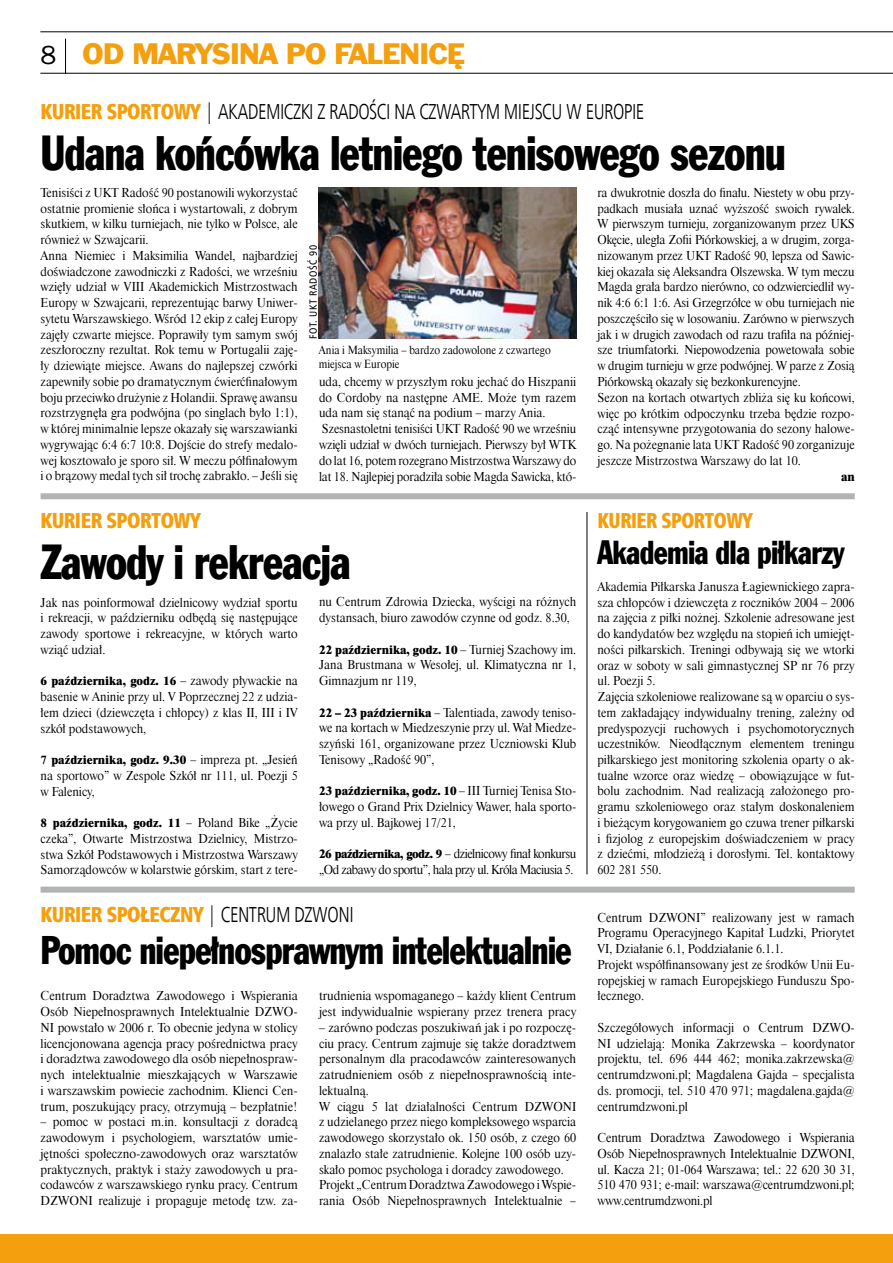
<style>
.page{position:relative;width:893px;height:1263px;background:#fff}
.page>*{position:absolute;margin:0;border:0;box-sizing:border-box;transform-origin:0 0}
.t1{font:48px "Frank Goth Cn EU";letter-spacing:-.025em;color:#000;scale:.9 1}
.t2{font:39px "Frank Goth Cn EU";letter-spacing:-.03em;color:#000;scale:.9 1}
.t3{font:33px "Frank Goth Cn EU";letter-spacing:-.025em;color:#000;scale:.9 1}
.t4{font:27px "Frank Goth EU";letter-spacing:-.025em;color:#f49f0e}
.t5{font:21.75px "Humnst 777 Lt Cn EU";letter-spacing:-.025em;color:#000;scale:.9 1}
.t6{font:21.75px "Humnst 777 X Blk Cn EU";letter-spacing:-.025em;color:#f49f0e;scale:.9 1}
.t7{font:21.75px "Humnst 777 X Blk Cn EU";letter-spacing:-.025em;color:#f49f0e;scale:.87 1}
.t8{font:12.75px "Dutch 801 X Bd EU";color:#000;scale:.94 1}
.t9{font:12.3px/15.8px "Dutch 801 Hd EU";color:#000}
.t10{font:12.3px "Dutch 801 X Bd EU";color:#000}
.t11{font:12.3px/15.8px "Dutch 801 Hd EU";letter-spacing:-.04em;color:#000}
.t12{font:11.25px/13.5px "Dutch 801 Hd EU";color:#000;scale:.94 1}
.t13{font:10.5px "Humnst 777 Cn EU";letter-spacing:.05em;color:#000}
.s1{font-family:"Franklin Got URWTCE Boo";color:#000}
.s2{font-family:"Humnst 777 X Blk Cn EU";color:#f49f0e}
.s3{font-family:"Dutch 801 Hd EU"}
.s4{font-family:"Dutch 801 X Bd EU"}
.s5{font-family:"Humnst 777 Lt Cn EU";color:#000}
</style>
<div class="page">
<div style="left:0;top:1234px;width:893px;height:29px;background:#f49f0e"></div>
<hr style="left:40px;top:32px;width:853px;height:1px;background:#000">
<hr style="left:65px;top:39px;width:1px;height:35px;background:#000">
<hr style="left:40px;top:73px;width:853px;height:1px;background:#000">
<hr style="left:587px;top:512px;width:1px;height:362px;background:#000">
<div style="left:41px;top:493px;width:814px;height:6px;background:#b1b3b4"></div>
<div style="left:41px;top:887px;width:814px;height:6px;background:#b1b3b4"></div>
<img style="left:319px;top:187px;width:257px;height:152px">
<h3 class="t4" style="left:40px;top:38px;width:426px"><span class="s1">8</span> OD MARYSINA PO FALENICĘ</h3>
<h3 class="t6" style="left:41px;top:97px;width:25px">KURIER</h3>
<h3 class="t5" style="left:107px;top:98px;width:268px"><span class="s2">SPORTOWY</span> | AKAD EMICZKI Z RADOŚCI</h3>
<h3 class="t5" style="left:394px;top:98px;width:59px">NA CZWART</h3>
<h3 class="t5" style="left:477px;top:98px;width:68px">YM MI EJSCU</h3>
<h3 class="t5" style="left:566px;top:98px;width:32px">W EUROPI</h3>
<h3 class="t5" style="left:636px;top:98px;width:11px">E</h3>
<h1 class="t1" style="left:41px;top:121px;width:830px">Udana końcówka letniego tenisowego sezonu</h1>
<p class="t9" style="left:41px;top:185px;width:259px">Tenisiści z UKT Radość 90 postanowili wykorzystać ostatnie promienie słońca i wystartowali, z dobrym skutkiem, w kilku turniejach, nie tylko w Polsce, ale również w Szwajcarii.<br>Anna Niemiec i Maksimilia Wandel, najbardziej doświadczone zawodniczki z Radości, we wrześniu wzięły udział w VIII Akademickich Mistrzostwach Europy w Szwajcarii, reprezentując barwy Uniwer&shy;sytetu Warszawskiego. Wśród 12 ekip z całej Europy zajęły czwarte miejsce. Poprawiły tym samym swój zeszłoroczny rezultat. Rok temu w Portugalii zaję&shy;ły dziewiąte miejsce. Awans do najlepszej czwórki zapewniły sobie po dramatycznym ćwierćfinałowym boju przeciwko drużynie z Holandii. Sprawę awansu rozstrzygnęła gra podwójna (po singlach było 1:1), w której minimalnie lepsze okazały się warszawianki wygrywając 6:4 6:7 10:8. Dojście do strefy medalo&shy;wej kosztowało je sporo sił. W meczu półfinałowym i o brązowy medal tych sił trochę zabrakło. – Jeśli się</p>
<p class="t13" style="left:307px;top:339px;width:95px;rotate:-90deg">fot. UKT Radość 90</p>
<p class="t12" style="left:319px;top:344px;width:248px">Ania i Maksymilia – bardzo zadowolone z czwartego miejsca w Europie</p>
<p class="t9" style="left:319px;top:374px;width:259px">uda, chcemy w przyszłym roku jechać do Hiszpanii do Cordoby na następne AME. Może tym razem uda nam się stanąć na podium – marzy Ania.<br>Szesnastoletni tenisiści UKT Radość 90 we wrześniu wzięli udział w dwóch turniejach. Pierwszy był WTK do lat 16, potem rozegrano Mistrzostwa Warszawy do lat 18. Najlepiej poradziła sobie Magda Sawicka, któ-</p>
<h3 class="t6" style="left:40px;top:507px;width:25px">KURIER</h3>
<h3 class="t6" style="left:107px;top:507px;width:106px">SPORTOWY</h3>
<h1 class="t1" style="left:40px;top:531px;width:346px">Zawody i rekreacja</h1>
<p class="t9" style="left:41px;top:595px;width:259px;text-align:justify">Jak nas poinformował dzielnicowy wydział sportu i rekreacji, w październiku odbędą się następujące zawody sportowe i rekreacyjne, w których warto wziąć udział.</p>
<p class="t10" style="left:41px;top:673px;width:259px">6 października, godz. 16 <span class="s3">– zawody pływackie na</span></p>
<p class="t9" style="left:41px;top:689px;width:259px;text-align:justify">basenie w Aninie przy ul. V Poprzecznej 22 z udzia&shy;łem dzieci (dziewczęta i chłopcy) z klas II, III i IV szkół podstawowych,</p>
<p class="t10" style="left:41px;top:752px;width:259px">7 października, godz. 9.30 <span class="s3">– impreza pt. „Jesień</span></p>
<p class="t9" style="left:41px;top:768px;width:259px">na sportowo” w Zespole Szkół nr 111, ul. Poezji 5 w Falenicy,</p>
<p class="t10" style="left:41px;top:815px;width:259px">8 października, godz. 11 <span class="s3">– Poland Bike „Życie</span></p>
<p class="t9" style="left:41px;top:831px;width:259px;text-align:justify">czeka”, Otwarte Mistrzostwa Dzielnicy, Mistrzo&shy;stwa Szkół Podstawowych i Mistrzostwa Warszawy Samorządowców w kolarstwie górskim, start z tere-</p>
<p class="t9" style="left:319px;top:594px;width:259px">nu Centrum Zdrowia Dziecka, wyścigi na różnych dystansach, biuro zawodów czynne od godz. 8.30,</p>
<p class="t10" style="left:319px;top:642px;width:259px">22 października, godz. 10 <span class="s3">– Turniej Szachowy im.</span></p>
<p class="t9" style="left:319px;top:657px;width:259px">Jana Brustmana w Wesołej, ul. Klimatyczna nr 1,<br>Gimnazjum nr 119,</p>
<p class="t9" style="left:319px;top:705px;width:259px;text-align:justify"><span class="s4">22 – 23 października</span> – Talentiada, zawody teniso&shy;we na kortach w Miedzeszynie przy ul. Wał Miedze&shy;szyński 161, organizowane przez Uczniowski Klub Tenisowy „Radość 90”,</p>
<p class="t10" style="left:319px;top:783px;width:259px">23 października, godz. 10 <span class="s3">– III Turniej Tenisa Sto-</span></p>
<p class="t9" style="left:319px;top:799px;width:259px">łowego o Grand Prix Dzielnicy Wawer, hala sporto&shy;wa przy ul. Bajkowej 17/21,</p>
<p class="t11" style="left:319px;top:846px;width:259px"><span class="s4">26 października, godz. 9</span> – dzielnicowy finał konkursu „Od zabawy do sportu”, hala przy ul. Króla Maciusia 5.</p>
<h3 class="t6" style="left:41px;top:900px;width:25px">KURIER</h3>
<h3 class="t6" style="left:107px;top:900px;width:157px">SPOŁECZNY <span class="s5">| CENTRU</span></h3>
<h3 class="t5" style="left:276px;top:901px;width:88px">M DZWONI</h3>
<h2 class="t2" style="left:41px;top:924px;width:592px">Pomoc niepełnosprawnym intelektualnie</h2>
<p class="t9" style="left:41px;top:988px;width:259px;text-align:justify">Centrum Doradztwa Zawodowego i Wspierania Osób Niepełnosprawnych Intelektualnie DZWO-NI powstało w 2006 r. To obecnie jedyna w stolicy licencjonowana agencja pracy pośrednictwa pracy i doradztwa zawodowego dla osób niepełnospraw&shy;nych intelektualnie mieszkających w Warszawie i warszawskim powiecie zachodnim. Klienci Cen&shy;trum, poszukujący pracy, otrzymują – bezpłatnie!</p>
<p class="t9" style="left:41px;top:1114px;width:259px;text-align:justify">– pomoc w postaci m.in. konsultacji z doradcą zawodowym i psychologiem, warsztatów umie&shy;jętności społeczno-zawodowych oraz warsztatów praktycznych, praktyk i staży zawodowych u pra&shy;codawców z warszawskiego rynku pracy. Centrum DZWONI realizuje i propaguje metodę tzw. za-</p>
<p class="t9" style="left:319px;top:988px;width:259px">trudnienia wspomaganego – każdy klient Centrum jest indywidualnie wspierany przez trenera pracy</p>
<p class="t9" style="left:319px;top:1020px;width:259px">– zarówno podczas poszukiwań jak i po rozpoczę&shy;ciu pracy. Centrum zajmuje się także doradztwem personalnym dla pracodawców zainteresowanych zatrudnieniem osób z niepełnosprawnością inte&shy;lektualną.<br>W ciągu 5 lat działalności Centrum DZWONI z udzielanego przez niego kompleksowego wsparcia zawodowego skorzystało ok. 150 osób, z czego 60 znalazło stałe zatrudnienie. Kolejne 100 osób uzy&shy;skało pomoc psychologa i doradcy zawodowego.<br>Projekt „Centrum Doradztwa Zawodowego i Wspie&shy;rania Osób Niepełnosprawnych Intelektualnie –</p>
<p class="t9" style="left:597px;top:185px;width:259px">ra dwukrotnie doszła do finału. Niestety w obu przy&shy;padkach musiała uznać wyższość swoich rywalek.<br>W pierwszym turnieju, zorganizowanym przez UKS Okęcie, uległa Zofii Piórkowskiej, a w drugim, zorga&shy;nizowanym przez UKT Radość 90, lepsza od Sawic&shy;kiej okazała się Aleksandra Olszewska. W tym meczu Magda grała bardzo nierówno, co odzwierciedlił wy&shy;nik 4:6 6:1 1:6. Asi Grzegrzółce w obu turniejach nie poszczęściło się w losowaniu. Zarówno w pierwszych jak i w drugich zawodach od razu trafiła na później&shy;sze triumfatorki. Niepowodzenia powetowała sobie w drugim turnieju w grze podwójnej. W parze z Zosią Piórkowską okazały się bezkonkurencyjne.<br>Sezon na kortach otwartych zbliża się ku końcowi, więc po krótkim odpoczynku trzeba będzie rozpo&shy;cząć intensywne przygotowania do sezony halowe&shy;go. Na pożegnanie lata UKT Radość 90 zorganizuje jeszcze Mistrzostwa Warszawy do lat 10.</p>
<p class="t8" style="left:841px;top:468px;width:16px">an</p>
<h3 class="t7" style="left:598px;top:507px;width:25px">KURIER</h3>
<h3 class="t7" style="left:662px;top:507px;width:106px">SPORTOWY</h3>
<h3 class="t3" style="left:598px;top:531px;width:277px">Akademia dla piłkarzy</h3>
<p class="t9" style="left:597px;top:579px;width:259px">Akademia Piłkarska Janusza Łagiewnickiego zapra&shy;sza chłopców i dziewczęta z roczników 2004 – 2006 na zajęcia z piłki nożnej. Szkolenie adresowane jest do kandydatów bez względu na stopień ich umiejęt&shy;ności piłkarskich. Treningi odbywają się we wtorki oraz w soboty w sali gimnastycznej SP nr 76 przy ul. Poezji 5.<br>Zajęcia szkoleniowe realizowane są w oparciu o sys&shy;tem zakładający indywidualny trening, zależny od predyspozycji ruchowych i psychomotorycznych uczestników. Nieodłącznym elementem treningu piłkarskiego jest monitoring szkolenia oparty o ak&shy;tualne wzorce oraz wiedzę – obowiązujące w fut&shy;bolu zachodnim. Nad realizacją założonego pro&shy;gramu szkoleniowego oraz stałym doskonaleniem i bieżącym korygowaniem go czuwa trener piłkarski i fizjolog z europejskim doświadczeniem w pracy z dziećmi, młodzieżą i dorosłymi. Tel. kontaktowy 602 281 550.</p>
<p class="t9" style="left:597px;top:910px;width:259px">Centrum DZWONI” realizowany jest w ramach Programu Operacyjnego Kapitał Ludzki, Priorytet VI, Działanie 6.1, Poddziałanie 6.1.1.<br>Projekt współfinansowany jest ze środków Unii Eu&shy;ropejskiej w ramach Europejskiego Funduszu Spo&shy;łecznego.</p>
<p class="t9" style="left:597px;top:1020px;width:259px;text-align:justify">Szczegółowych informacji o Centrum DZWO-NI udzielają: Monika Zakrzewska – koordynator projektu, tel. 696 444 462; monika.zakrzewska@ centrumdzwoni.pl; Magdalena Gajda – specjalista ds. promocji, tel. 510 470 971; magdalena.gajda@ centrumdzwoni.pl</p>
<p class="t9" style="left:597px;top:1130px;width:259px;text-align:justify">Centrum Doradztwa Zawodowego i Wspierania Osób Niepełnosprawnych Intelektualnie DZWONI, ul. Kacza 21; 01-064 Warszawa; tel.: 22 620 30 31, 510 470 931; e-mail: warszawa@centrumdzwoni.pl; www.centrumdzwoni.pl</p>
</div>
